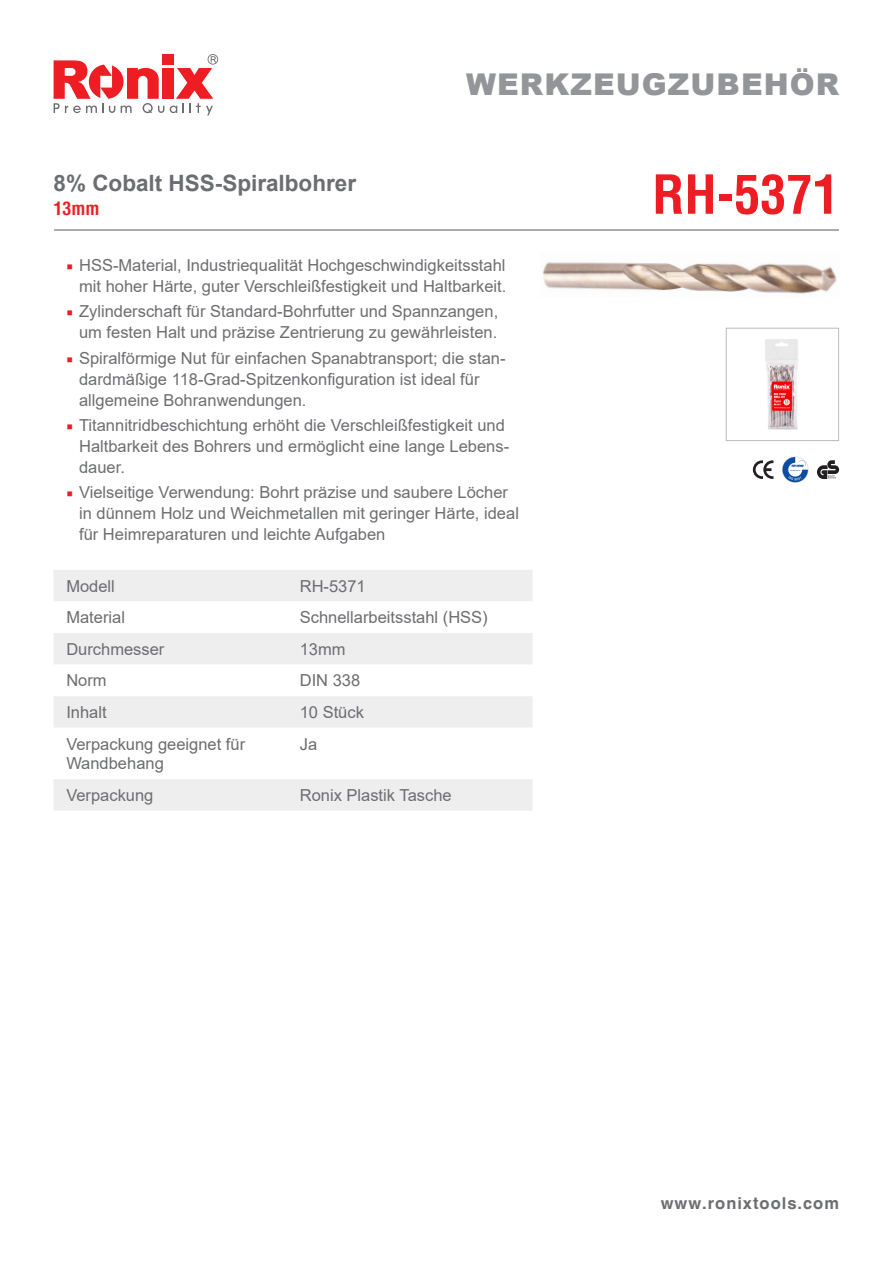
<style>
.page{position:relative;width:893px;height:1263px;background:#fff}
.page>*{position:absolute;margin:0;border:0;box-sizing:border-box;transform-origin:0 0}
.t1{font:700 condensed 52.5px "Helvetica LT";color:#ee1d23}
.t2{font:900 30px "Arial";letter-spacing:.035em;color:#939598}
.t3{font:700 22.5px "Arial";color:#6c6d70}
.t4{font:700 condensed 18px "Helvetica LT";color:#ee1d23}
.t5{font:16.5px/21px "Arial";color:#6d6e71}
.t6{font:16.5px/19.8px "Arial";color:#6c6d70}
.t7{font:700 16.5px "Helvetica CE";letter-spacing:.06em;color:#6c6d70}
.s1{font-family:"Minion Pro";color:#ee1d23}
</style>
<div class="page">
<svg style="left:170px;top:54px;width:48px;height:61px"></svg>
<div style="left:162px;top:68px;width:11px;height:31px;background:#ee1d23"></div>
<svg style="left:54px;top:60px;width:110px;height:53px"></svg>
<div style="left:162px;top:54px;width:11px;height:11px;background:#ee1d23"></div>
<div style="left:54px;top:570px;width:478px;height:241px;background:#eeeeef"></div>
<svg style="left:54px;top:601px;width:478px;height:178px"></svg>
<hr style="left:54px;top:229px;width:785px;height:2px;background:#6c6d70">
<img style="left:543px;top:262px;width:294px;height:32px">
<img style="left:765px;top:339px;width:33px;height:91px">
<div style="left:726px;top:328px;width:113px;height:113px;border:1px solid #bcbdc0"></div>
<svg style="left:782px;top:457px;width:26px;height:26px"></svg>
<svg style="left:753px;top:460px;width:20px;height:19px"></svg>
<svg style="left:817px;top:460px;width:22px;height:19px"></svg>
<p class="t3" style="left:54px;top:167px;width:304px">8% Cobalt HSS-Spiralbohrer</p>
<p class="t4" style="left:54px;top:197px;width:48px">13mm</p>
<p class="t2" style="left:466px;top:63px;width:374px">WERKZEUGZUBEHÖR</p>
<p class="t1" style="left:652px;top:162px;width:188px">RH-5371</p>
<p class="t5" style="left:66px;top:255px;width:442px;text-align:right"><span class="s1">■</span> HSS-Material, Industriequalität Hochgeschwindigkeitsstahl mit hoher Härte, guter Verschleißfestigkeit und Haltbarkeit.</p>
<p class="t5" style="left:66px;top:301px;width:433px;text-align:right"><span class="s1">■</span> Zylinderschaft für Standard-Bohrfutter und Spannzangen, um festen Halt und präzise Zentrierung zu gewährleisten.</p>
<p class="t5" style="left:79px;top:347px;width:428px;text-indent:-13px"><span class="s1">■</span> Spiralförmige Nut für einfachen Spanabtransport; die stan&shy;dardmäßige 118-Grad-Spitzenkonfiguration ist ideal für allgemeine Bohranwendungen.</p>
<p class="t5" style="left:79px;top:414px;width:432px;text-indent:-13px"><span class="s1">■</span> Titannitridbeschichtung erhöht die Verschleißfestigkeit und<br>Haltbarkeit des Bohrers und ermöglicht eine lange Lebens&shy;dauer.</p>
<p class="t5" style="left:79px;top:482px;width:441px;text-indent:-13px"><span class="s1">■</span> Vielseitige Verwendung: Bohrt präzise und saubere Löcher in dünnem Holz und Weichmetallen mit geringer Härte, ideal für Heimreparaturen und leichte Aufgaben</p>
<p class="t6" style="left:66px;top:576px;width:50px">Modell</p>
<p class="t6" style="left:300px;top:576px;width:68px">RH-5371</p>
<p class="t6" style="left:66px;top:607px;width:60px">Material</p>
<p class="t6" style="left:300px;top:607px;width:189px">Schnellarbeitsstahl (HSS)</p>
<p class="t6" style="left:66px;top:639px;width:100px">Durchmesser</p>
<p class="t6" style="left:300px;top:639px;width:47px">13mm</p>
<p class="t6" style="left:66px;top:670px;width:42px">Norm</p>
<p class="t6" style="left:300px;top:670px;width:62px">DIN 338</p>
<p class="t6" style="left:66px;top:702px;width:42px">Inhalt</p>
<p class="t6" style="left:300px;top:702px;width:66px">10 Stück</p>
<p class="t6" style="left:66px;top:734px;width:180px">Verpackung geeignet für<br>Wandbehang</p>
<p class="t6" style="left:300px;top:734px;width:19px">Ja</p>
<p class="t6" style="left:66px;top:785px;width:89px">Verpackung</p>
<p class="t6" style="left:300px;top:785px;width:153px">Ronix Plastik Tasche</p>
<p class="t7" style="left:661px;top:1193px;width:180px">www.ronixtools.com</p>
</div>
